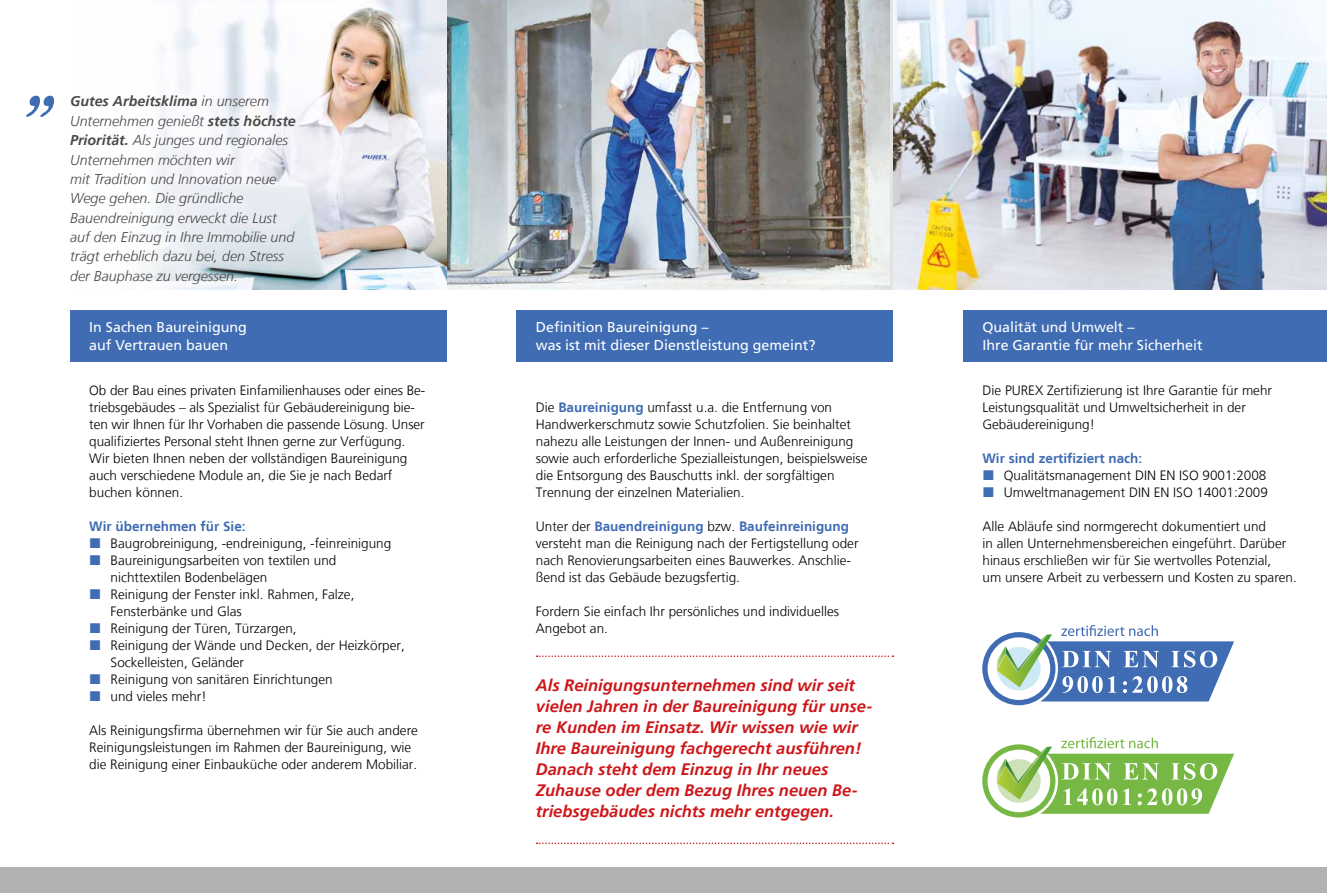
<style>
.page{position:relative;width:1327px;height:893px;background:#fff}
.page>*{position:absolute;margin:0;border:0;box-sizing:border-box;transform-origin:0 0}
.t1{font:italic 700 16.5px/21px "Frutiger LT";color:#cd171a}
.t2{font:italic 300 14.25px/19.4px "Frutiger LT";color:#4a4a49}
.t3{font:14.25px/17px "Frutiger LT";color:#fff}
.t4{font:300 13.5px/17px "Frutiger LT";color:#000}
.t5{font:700 13.5px "Frutiger LT";color:#3f6cb3}
.s1{font-weight:700}
.s2{font-weight:700;color:#3f6cb3}
</style>
<div class="page">
<div style="left:0;top:867px;width:1327px;height:26px;background:#b3b2b2"></div>
<img style="left:893px;top:0;width:434px;height:289px">
<img style="left:140px;top:0;width:749px;height:289px">
<div style="left:70px;top:310px;width:376px;height:51px;background:#3f6cb3"></div>
<div style="left:517px;top:310px;width:376px;height:51px;background:#3f6cb3"></div>
<div style="left:963px;top:310px;width:364px;height:51px;background:#3f6cb3"></div>
<svg style="left:26px;top:96px;width:28px;height:21px"></svg>
<svg style="left:536px;top:655px;width:357px;height:2px"></svg>
<svg style="left:536px;top:843px;width:357px;height:1px"></svg>
<div style="left:982px;top:632px;width:73px;height:73px;background:#3f6cb3;border-radius:50%"></div>
<div style="left:987px;top:637px;width:63px;height:63px;background:#fff;border-radius:50%"></div>
<svg style="left:996px;top:625px;width:238px;height:76px"></svg>
<div style="left:982px;top:744px;width:73px;height:73px;background:#76b843;border-radius:50%"></div>
<div style="left:987px;top:750px;width:63px;height:62px;background:#fff;border-radius:50%"></div>
<svg style="left:996px;top:737px;width:238px;height:77px"></svg>
<p class="t2" style="left:70px;top:92px;width:227px"><span class="s1">Gutes Arbeitsklima</span> in unserem<br>Unternehmen genießt <span class="s1">stets höchste<br>Priorität.</span> Als junges und regionales<br>Unternehmen möchten wir<br>mit Tradition und Innovation neue<br>Wege gehen. Die gründliche<br>Bauendreinigung erweckt die Lust auf den Einzug in Ihre Immobilie und trägt erheblich dazu bei, den Stress der Bauphase zu vergessen.</p>
<p class="t3" style="left:89px;top:319px;width:159px">In Sachen Baureinigung auf Vertrauen bauen</p>
<p class="t3" style="left:536px;top:319px;width:281px">Definition Baureinigung –<br>was ist mit dieser Dienstleistung gemeint?</p>
<p class="t3" style="left:982px;top:319px;width:222px">Qualität und Umwelt –<br>Ihre Garantie für mehr Sicherheit</p>
<p class="t4" style="left:89px;top:382px;width:337px">Ob der Bau eines privaten Einfamilienhauses oder eines Be&shy;triebsgebäudes – als Spezialist für Gebäudereinigung bie&shy;ten wir Ihnen für Ihr Vorhaben die passende Lösung. Unser qualifiziertes Personal steht Ihnen gerne zur Verfügung.<br>Wir bieten Ihnen neben der vollständigen Baureinigung auch verschiedene Module an, die Sie je nach Bedarf buchen können.</p>
<p class="t5" style="left:89px;top:518px;width:158px">Wir übernehmen für Sie:</p>
<p class="t4" style="left:101px;top:535px;width:291px">Baugrobreinigung, -endreinigung, -feinreinigung</p>
<p class="t4" style="left:101px;top:552px;width:237px">Baureinigungsarbeiten von textilen und</p>
<p class="t4" style="left:111px;top:569px;width:158px">nichttextilen Bodenbelägen</p>
<p class="t4" style="left:111px;top:586px;width:245px">Reinigung der Fenster inkl. Rahmen, Falze,</p>
<p class="t4" style="left:111px;top:603px;width:133px">Fensterbänke und Glas</p>
<p class="t4" style="left:111px;top:620px;width:188px">Reinigung der Türen, Türzargen,</p>
<p class="t4" style="left:111px;top:637px;width:296px">Reinigung der Wände und Decken, der Heizkörper,</p>
<p class="t4" style="left:89px;top:654px;width:156px">Sockelleisten, Geländer</p>
<p class="t4" style="left:101px;top:671px;width:233px">Reinigung von sanitären Einrichtungen</p>
<p class="t4" style="left:111px;top:688px;width:98px">und vieles mehr!</p>
<p class="t4" style="left:89px;top:722px;width:330px">Als Reinigungsfirma übernehmen wir für Sie auch andere<br>Reinigungsleistungen im Rahmen der Baureinigung, wie die Reinigung einer Einbauküche oder anderem Mobiliar.</p>
<p class="t4" style="left:536px;top:399px;width:333px">Die <span class="s2">Baureinigung</span> umfasst u.a. die Entfernung von Handwerkerschmutz sowie Schutzfolien. Sie beinhaltet nahezu alle Leistungen der Innen- und Außenreinigung sowie auch erforderliche Spezialleistungen, beispielsweise die Entsorgung des Bauschutts inkl. der sorgfältigen Trennung der einzelnen Materialien.</p>
<p class="t4" style="left:536px;top:518px;width:324px">U nter der <span class="s2">Bauendreinigung</span> bzw. <span class="s2">Baufeinreinigung </span>versteht man die Reinigung nach der Fertigstellung oder nach Renovierungsarbeiten eines Bauwerkes. Anschlie&shy;ßend ist das Gebäude bezugsfertig.</p>
<p class="t4" style="left:536px;top:603px;width:305px">Fordern Sie einfach Ihr persönliches und individuelles<br>Angebot an.</p>
<p class="t1" style="left:536px;top:675px;width:338px">Als Reinigungsunternehmen sind wir seit vielen Jahren in der Baureinigung für unse&shy;re Kunden im Einsatz. Wir wissen wie wir Ihre Baureinigung fachgerecht ausführen!<br>Danach steht dem Einzug in Ihr neues Zuhause oder dem Bezug Ihres neuen Be&shy;triebsgebäudes nichts mehr entgegen.</p>
<p class="t4" style="left:982px;top:382px;width:291px">Die PUREX Zertifizierung ist Ihre Garantie für mehr<br>Leistungsqualität und U mweltsicherheit in der<br>Gebäudereinigung!</p>
<p class="t5" style="left:982px;top:450px;width:161px">Wir sind zertifiziert nach:</p>
<p class="t4" style="left:994px;top:467px;width:275px;text-align:center">Qualitätsmanagement DIN EN ISO 9001:2008<br>U mweltmanagement DIN EN ISO 14001:2009</p>
<p class="t4" style="left:982px;top:518px;width:316px">Alle Abläufe sind normgerecht dokumentiert und<br>in allen U nternehmensbereichen eingeführt. Darüber hinaus erschließen wir für Sie wertvolles Potenzial,<br>um unsere Arbeit zu verbessern und Kosten zu sparen.</p>
</div>
